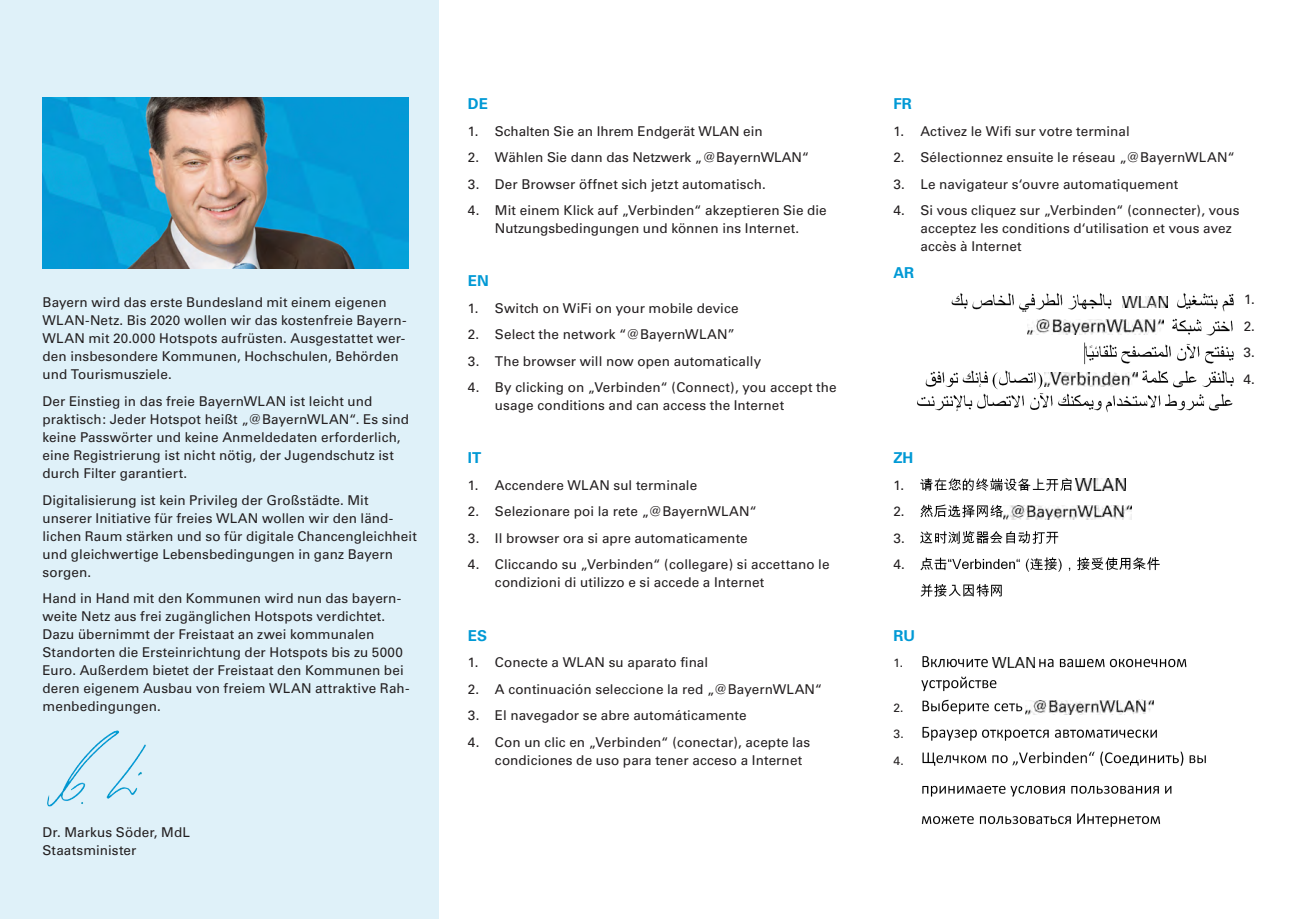
<style>
.page{position:relative;width:1289px;height:919px;background:#fff}
.page>*{position:absolute;margin:0;border:0;box-sizing:border-box;transform-origin:0 0}
.t1{font:700 15px "Univers";letter-spacing:.005em;color:#0099d5}
.t2{font:13.5px/18px "Univers";letter-spacing:.005em;color:#231f20}
.t3{font:12px "Univers";color:#231f20}
</style>
<div class="page">
<div style="left:0;top:0;width:438px;height:918px;background:#dff1f9"></div>
<img style="left:47px;top:730px;width:99px;height:77px">
<img style="left:917px;top:293px;width:317px;height:120px">
<img style="left:920px;top:478px;width:240px;height:119px">
<img style="left:921px;top:656px;width:266px;height:59px">
<img style="left:922px;top:726px;width:235px;height:15px">
<div style="left:1026px;top:319px;width:140px;height:22px;background:#fff"></div>
<div style="left:1114px;top:291px;width:58px;height:21px;background:#fff"></div>
<img style="left:921px;top:751px;width:285px;height:76px">
<div style="left:992px;top:651px;width:42px;height:22px;background:#fff"></div>
<img style="left:1122px;top:296px;width:45px;height:11px">
<img style="left:1075px;top:478px;width:50px;height:12px">
<img style="left:992px;top:657px;width:42px;height:10px">
<img style="left:1027px;top:319px;width:136px;height:15px">
<img style="left:1003px;top:505px;width:128px;height:15px">
<img style="left:1025px;top:700px;width:128px;height:14px">
<img style="left:1044px;top:372px;width:93px;height:14px">
<img style="left:43px;top:98px;width:365px;height:170px">
<p class="t2" style="left:43px;top:294px;width:365px">Bayern wird das erste Bundesland mit einem eigenen WLAN-Netz. Bis 2020 wollen wir das kostenfreie Bayern-WLAN mit 20.000 Hotspots aufrüsten. Ausgestattet wer&shy;den insbesondere Kommunen, Hochschulen, Behörden und Tourismusziele.</p>
<p class="t2" style="left:43px;top:392px;width:368px">Der Einstieg in das freie BayernWLAN ist leicht und praktisch: Jeder Hotspot heißt „@BayernWLAN“. Es sind keine Passwörter und keine Anmeldedaten erforderlich, eine Registrierung ist nicht nötig, der Jugendschutz ist durch Filter garantiert.</p>
<p class="t2" style="left:43px;top:490px;width:376px">Digitalisierung ist kein Privileg der Großstädte. Mit unserer Initiative für freies WLAN wollen wir den länd&shy;lichen Raum stärken und so für digitale Chancengleichheit und gleichwertige Lebensbedingungen in ganz Bayern sorgen.</p>
<p class="t2" style="left:43px;top:589px;width:368px">Hand in Hand mit den Kommunen wird nun das bayern&shy;weite Netz aus frei zugänglichen Hotspots verdichtet.<br>Dazu übernimmt der Freistaat an zwei kommunalen Standorten die Ersteinrichtung der Hotspots bis zu 5000<br>Euro. Außerdem bietet der Freistaat den Kommunen bei deren eigenem Ausbau von freiem WLAN attraktive Rah&shy;menbedingungen.</p>
<p class="t2" style="left:43px;top:823px;width:149px">Dr. Markus Söder, MdL<br>Staatsminister</p>
<p class="t1" style="left:468px;top:95px;width:21px">DE</p>
<p class="t2" style="left:468px;top:122px;width:296px">1. Schalten Sie an Ihrem Endgerät WLAN ein</p>
<p class="t2" style="left:468px;top:148px;width:343px">2. Wählen Sie dann das Netzwerk „@BayernWLAN“</p>
<p class="t2" style="left:468px;top:175px;width:299px">3. Der Browser öffnet sich jetzt automatisch.</p>
<p class="t2" style="left:468px;top:201px;width:360px;text-align:center">4. Mit einem Klick auf „Verbinden“ akzeptieren Sie die<br>Nutzungsbedingungen und können ins Internet.</p>
<p class="t1" style="left:468px;top:272px;width:22px">EN</p>
<p class="t2" style="left:468px;top:299px;width:272px">1. Switch on WiFi on your mobile device</p>
<p class="t2" style="left:468px;top:325px;width:268px">2. Select the network “@BayernWLAN”</p>
<p class="t2" style="left:468px;top:352px;width:295px">3. The browser will now open automatically</p>
<p class="t2" style="left:495px;top:378px;width:343px;text-indent:-27px">4. By clicking on „Verbinden“ (Connect), you accept the usage conditions and can access the Internet</p>
<p class="t1" style="left:468px;top:449px;width:15px">IT</p>
<p class="t2" style="left:468px;top:476px;width:231px">1. Accendere WLAN sul terminale</p>
<p class="t2" style="left:468px;top:502px;width:291px">2. Selezionare poi la rete „@BayernWLAN“</p>
<p class="t2" style="left:468px;top:529px;width:281px">3. Il browser ora si apre automaticamente</p>
<p class="t2" style="left:495px;top:555px;width:336px;text-indent:-27px">4. Cliccando su „Verbinden“ (collegare) si accettano le condizioni di utilizzo e si accede a Internet</p>
<p class="t1" style="left:468px;top:626px;width:21px">ES</p>
<p class="t2" style="left:468px;top:653px;width:242px">1. Conecte a WLAN su aparato final</p>
<p class="t2" style="left:468px;top:679px;width:356px">2. A continuación seleccione la red „@BayernWLAN“</p>
<p class="t2" style="left:468px;top:706px;width:280px">3. El navegador se abre automáticamente</p>
<p class="t2" style="left:495px;top:732px;width:317px;text-indent:-27px">4. Con un clic en „Verbinden“ (conectar), acepte las condiciones de uso para tener acceso a Internet</p>
<p class="t1" style="left:893px;top:95px;width:20px">FR</p>
<p class="t2" style="left:893px;top:122px;width:238px">1. Activez le Wifi sur votre terminal</p>
<p class="t2" style="left:893px;top:148px;width:343px">2. Sélectionnez ensuite le réseau „@BayernWLAN“</p>
<p class="t2" style="left:893px;top:175px;width:286px">3. Le navigateur s‘ouvre automatiquement</p>
<p class="t2" style="left:920px;top:201px;width:321px;text-indent:-27px">4. Si vous cliquez sur „Verbinden“ (connecter), vous acceptez les conditions d‘utilisation et vous avez accès à Internet</p>
<p class="t1" style="left:893px;top:263px;width:22px">AR</p>
<p class="t1" style="left:893px;top:449px;width:22px">ZH</p>
<p class="t2" style="left:893px;top:472px;width:13px;line-height:26.5px;text-align:justify">1.<br>2.<br>3.<br>4.</p>
<p class="t1" style="left:893px;top:626px;width:23px">RU</p>
<p class="t3" style="left:893px;top:655px;width:11px">1.</p>
<p class="t3" style="left:893px;top:700px;width:12px">2.</p>
<p class="t3" style="left:893px;top:726px;width:12px">3.</p>
<p class="t3" style="left:893px;top:753px;width:12px">4.</p>
<p class="t2" style="left:1243px;top:286px;width:13px;line-height:26.5px;text-align:justify">1.<br>2.<br>3.<br>4.</p>
</div>
